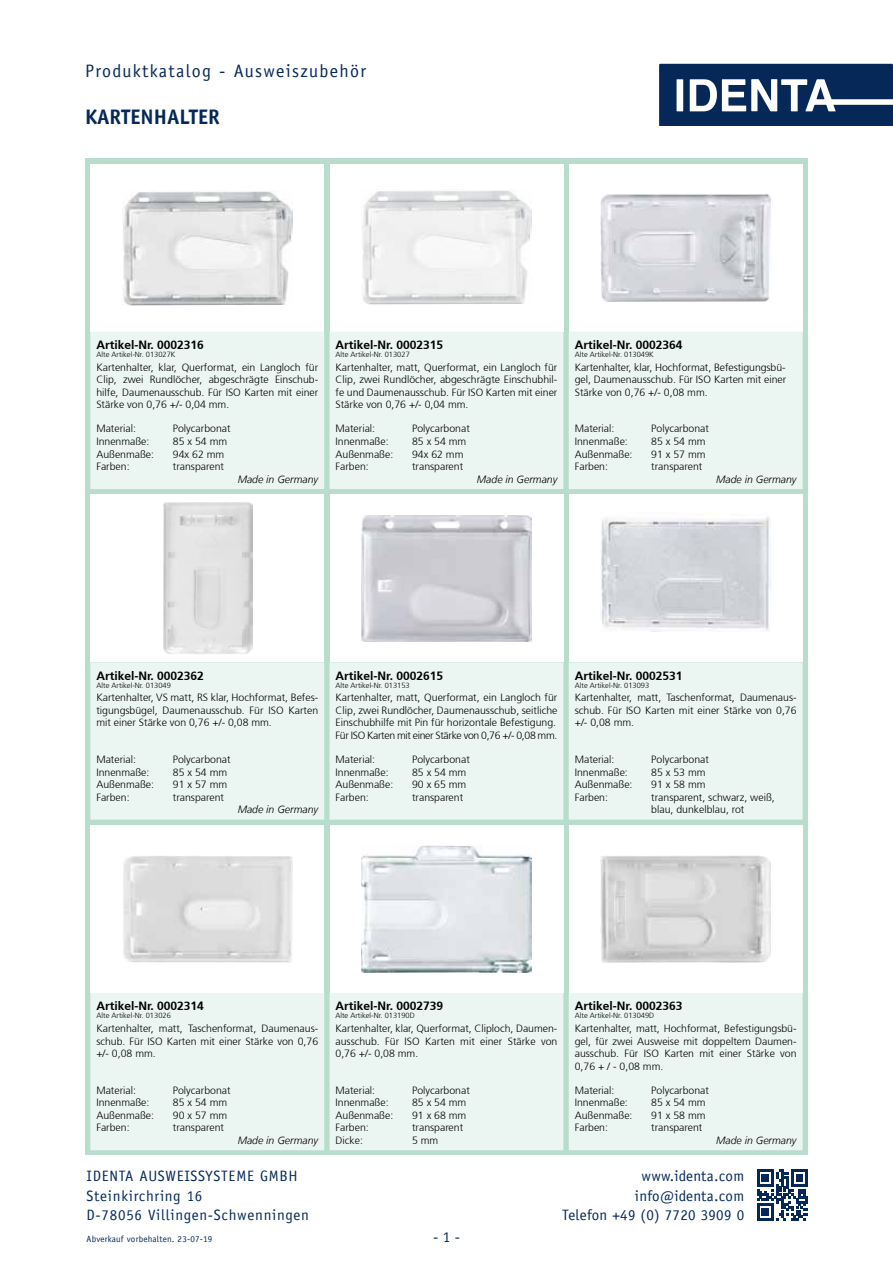
<style>
.page{position:relative;width:893px;height:1263px;background:#fff}
.page>*{position:absolute;margin:0;border:0;box-sizing:border-box;transform-origin:0 0}
.t1{font:700 21px "Officina Sans";color:#052859}
.t2{font:18px "Officina Sans";letter-spacing:.075em;color:#052859}
.t3{font:15px/19.5px "Officina Sans";letter-spacing:.05em;color:#052859}
.t4{font:15px/19.5px "Officina Sans";letter-spacing:.02em;color:#052859;text-align:right}
.t5{font:700 12px "Frutiger";color:#000}
.t6{font:300 10.5px/12.6px "Frutiger";color:#000}
.t7{font:italic 300 10.5px "Frutiger";color:#000}
.t8{font:9px "Officina Sans";letter-spacing:.02em;color:#052859}
.t9{font:300 7.5px "Frutiger";color:#000}
</style>
<div class="page">
<div style="left:85px;top:158px;width:723px;height:997px;background:#b8ddcd"></div>
<svg style="left:659px;top:64px;width:234px;height:61px"></svg>
<svg style="left:757px;top:1169px;width:51px;height:51px"></svg>
<div style="left:90px;top:164px;width:234px;height:168px;background:#fff"></div>
<div style="left:90px;top:332px;width:234px;height:157px;background:#ebf5f1"></div>
<img style="left:122px;top:191px;width:170px;height:114px">
<div style="left:569px;top:164px;width:234px;height:168px;background:#fff"></div>
<div style="left:569px;top:332px;width:234px;height:157px;background:#ebf5f1"></div>
<img style="left:601px;top:194px;width:170px;height:108px">
<div style="left:330px;top:164px;width:233px;height:168px;background:#fff"></div>
<div style="left:330px;top:332px;width:233px;height:157px;background:#ebf5f1"></div>
<div style="left:90px;top:494px;width:234px;height:168px;background:#fff"></div>
<div style="left:90px;top:662px;width:234px;height:158px;background:#ebf5f1"></div>
<img style="left:163px;top:502px;width:89px;height:152px">
<div style="left:569px;top:494px;width:234px;height:168px;background:#fff"></div>
<div style="left:569px;top:662px;width:234px;height:158px;background:#ebf5f1"></div>
<img style="left:601px;top:517px;width:170px;height:115px">
<div style="left:330px;top:494px;width:233px;height:168px;background:#fff"></div>
<div style="left:330px;top:662px;width:233px;height:158px;background:#ebf5f1"></div>
<img style="left:361px;top:515px;width:170px;height:127px">
<div style="left:90px;top:825px;width:234px;height:168px;background:#fff"></div>
<div style="left:90px;top:993px;width:234px;height:157px;background:#ebf5f1"></div>
<img style="left:123px;top:856px;width:169px;height:107px">
<div style="left:569px;top:825px;width:234px;height:168px;background:#fff"></div>
<div style="left:569px;top:993px;width:234px;height:157px;background:#ebf5f1"></div>
<img style="left:601px;top:855px;width:170px;height:107px">
<div style="left:330px;top:825px;width:233px;height:168px;background:#fff"></div>
<div style="left:330px;top:993px;width:233px;height:157px;background:#ebf5f1"></div>
<img style="left:361px;top:845px;width:170px;height:128px">
<svg style="left:362px;top:190px;width:169px;height:115px;fill:#f1f1f1"></svg>
<h2 class="t2" style="left:85px;top:60px;width:283px">Produktkatalog - Ausweiszubehör</h2>
<h1 class="t1" style="left:85px;top:104px;width:136px">KARTENHALTER</h1>
<p class="t5" style="left:96px;top:338px;width:109px">Artikel-Nr. 0002316</p>
<p class="t6" style="left:96px;top:361px;width:223px;text-align:justify">Kartenhalter, klar, Querformat, ein Langloch für Clip, zwei Rundlöcher, abgeschrägte Einschub&shy;hilfe, Daumenausschub. Für ISO Karten mit einer Stärke von 0,76 +/- 0,04 mm.</p>
<p class="t6" style="left:96px;top:422px;width:59px">Material:<br>Innenmaße:<br>Außenmaße:<br>Farben:</p>
<p class="t6" style="left:173px;top:422px;width:59px">Polycarbonat<br>85 x 54 mm<br>94x 62 mm transparent</p>
<p class="t7" style="left:238px;top:473px;width:82px">Made in Germany</p>
<p class="t5" style="left:336px;top:338px;width:109px">Artikel-Nr. 0002315</p>
<p class="t6" style="left:336px;top:361px;width:223px;text-align:justify">Kartenhalter, matt, Querformat, ein Langloch für Clip, zwei Rundlöcher, abgeschrägte Einschubhil&shy;fe und Daumenausschub. Für ISO Karten mit einer Stärke von 0,76 +/- 0,04 mm.</p>
<p class="t6" style="left:336px;top:422px;width:59px">Material:<br>Innenmaße:<br>Außenmaße:<br>Farben:</p>
<p class="t6" style="left:412px;top:422px;width:59px">Polycarbonat<br>85 x 54 mm<br>94x 62 mm transparent</p>
<p class="t7" style="left:477px;top:473px;width:82px">Made in Germany</p>
<p class="t5" style="left:575px;top:338px;width:109px">Artikel-Nr. 0002364</p>
<p class="t6" style="left:575px;top:361px;width:213px;text-align:justify">Kartenhalter, klar, Hochformat, Befestigungsbü&shy;gel, Daumenausschub. Für ISO Karten mit einer Stärke von 0,76 +/- 0,08 mm.</p>
<p class="t6" style="left:575px;top:422px;width:59px">Material:<br>Innenmaße:<br>Außenmaße:<br>Farben:</p>
<p class="t6" style="left:651px;top:422px;width:59px">Polycarbonat<br>85 x 54 mm<br>91 x 57 mm transparent</p>
<p class="t7" style="left:716px;top:473px;width:82px">Made in Germany</p>
<p class="t9" style="left:97px;top:350px;width:80px">Alte Artikel-Nr. 013027K</p>
<p class="t9" style="left:335px;top:350px;width:76px">Alte Artikel-Nr. 013027</p>
<p class="t9" style="left:575px;top:350px;width:80px">Alte Artikel-Nr. 013049K</p>
<p class="t5" style="left:96px;top:668px;width:109px">Artikel-Nr. 0002362</p>
<p class="t6" style="left:96px;top:691px;width:223px;text-align:justify">Kartenhalter, VS matt, RS klar, Hochformat, Befes&shy;tigungsbügel, Daumenausschub. Für ISO Karten mit einer Stärke von 0,76 +/- 0,08 mm.</p>
<p class="t6" style="left:96px;top:753px;width:59px">Material:<br>Innenmaße:<br>Außenmaße:<br>Farben:</p>
<p class="t6" style="left:173px;top:753px;width:59px">Polycarbonat<br>85 x 54 mm<br>91 x 57 mm transparent</p>
<p class="t7" style="left:238px;top:804px;width:82px">Made in Germany</p>
<p class="t5" style="left:336px;top:668px;width:109px">Artikel-Nr. 0002615</p>
<p class="t6" style="left:336px;top:691px;width:223px">Kartenhalter, matt, Querformat, ein Langloch für Clip, zwei Rundlöcher, Daumenausschub, seitliche Einschubhilfe mit Pin für horizontale Befestigung.<br>Für ISO Karten mit einer Stärke von 0,76 +/- 0,08 mm.</p>
<p class="t6" style="left:336px;top:753px;width:59px">Material:<br>Innenmaße:<br>Außenmaße:<br>Farben:</p>
<p class="t6" style="left:412px;top:753px;width:59px">Polycarbonat<br>85 x 54 mm<br>90 x 65 mm transparent</p>
<p class="t5" style="left:575px;top:668px;width:109px">Artikel-Nr. 0002531</p>
<p class="t6" style="left:575px;top:691px;width:223px;text-align:justify">Kartenhalter, matt, Taschenformat, Daumenaus&shy;schub. Für ISO Karten mit einer Stärke von 0,76 +/- 0,08 mm.</p>
<p class="t6" style="left:575px;top:753px;width:59px">Material:<br>Innenmaße:<br>Außenmaße:<br>Farben:</p>
<p class="t6" style="left:651px;top:753px;width:125px">Polycarbonat<br>85 x 53 mm<br>91 x 58 mm<br>transparent, schwarz, weiß, blau, dunkelblau, rot</p>
<p class="t9" style="left:97px;top:681px;width:76px">Alte Artikel-Nr. 013049</p>
<p class="t9" style="left:335px;top:681px;width:76px">Alte Artikel-Nr. 013153</p>
<p class="t9" style="left:575px;top:681px;width:76px">Alte Artikel-Nr. 013093</p>
<p class="t5" style="left:96px;top:999px;width:109px">Artikel-Nr. 0002314</p>
<p class="t6" style="left:96px;top:1022px;width:223px;text-align:justify">Kartenhalter, matt, Taschenformat, Daumenaus&shy;schub. Für ISO Karten mit einer Stärke von 0,76 +/- 0,08 mm.</p>
<p class="t6" style="left:96px;top:1084px;width:59px">Material:<br>Innenmaße:<br>Außenmaße:<br>Farben:</p>
<p class="t6" style="left:173px;top:1084px;width:59px">Polycarbonat<br>85 x 54 mm<br>90 x 57 mm transparent</p>
<p class="t7" style="left:238px;top:1134px;width:82px">Made in Germany</p>
<p class="t5" style="left:336px;top:999px;width:109px">Artikel-Nr. 0002739</p>
<p class="t6" style="left:336px;top:1022px;width:223px;text-align:justify">Kartenhalter, klar, Querformat, Cliploch, Daumen&shy;ausschub. Für ISO Karten mit einer Stärke von 0,76 +/- 0,08 mm.</p>
<p class="t6" style="left:336px;top:1084px;width:59px">Material:<br>Innenmaße:<br>Außenmaße:<br>Farben:<br>Dicke:</p>
<p class="t6" style="left:412px;top:1084px;width:59px">Polycarbonat<br>85 x 54 mm<br>91 x 68 mm transparent<br>5 mm</p>
<p class="t5" style="left:575px;top:999px;width:109px">Artikel-Nr. 0002363</p>
<p class="t6" style="left:575px;top:1022px;width:223px;text-align:justify">Kartenhalter, matt, Hochformat, Befestigungsbü&shy;gel, für zwei Ausweise mit doppeltem Daumen&shy;ausschub. Für ISO Karten mit einer Stärke von 0,76 + / - 0,08 mm.</p>
<p class="t6" style="left:575px;top:1084px;width:59px">Material:<br>Innenmaße:<br>Außenmaße:<br>Farben:</p>
<p class="t6" style="left:651px;top:1084px;width:59px">Polycarbonat<br>85 x 54 mm<br>91 x 58 mm transparent</p>
<p class="t7" style="left:716px;top:1134px;width:82px">Made in Germany</p>
<p class="t9" style="left:97px;top:1011px;width:76px">Alte Artikel-Nr. 013026</p>
<p class="t9" style="left:335px;top:1011px;width:81px">Alte Artikel-Nr. 013190D</p>
<p class="t9" style="left:575px;top:1011px;width:81px">Alte Artikel-Nr. 013049D</p>
<h3 class="t3" style="left:86px;top:1167px;width:224px">IDENTA AUSWEISSYSTEME GMBH<br>Steinkirchring 16<br>D-78056 Villingen-Schwenningen</h3>
<p class="t8" style="left:87px;top:1233px;width:127px">Abverkauf vorbehalten. 23-07-19</p>
<h3 class="t3" style="left:433px;top:1227px;width:28px">- 1 -</h3>
<h3 class="t4" style="left:562px;top:1167px;width:183px">www.identa.com info@identa.com<br>Telefon +49 (0) 7720 3909 0</h3>
</div>
